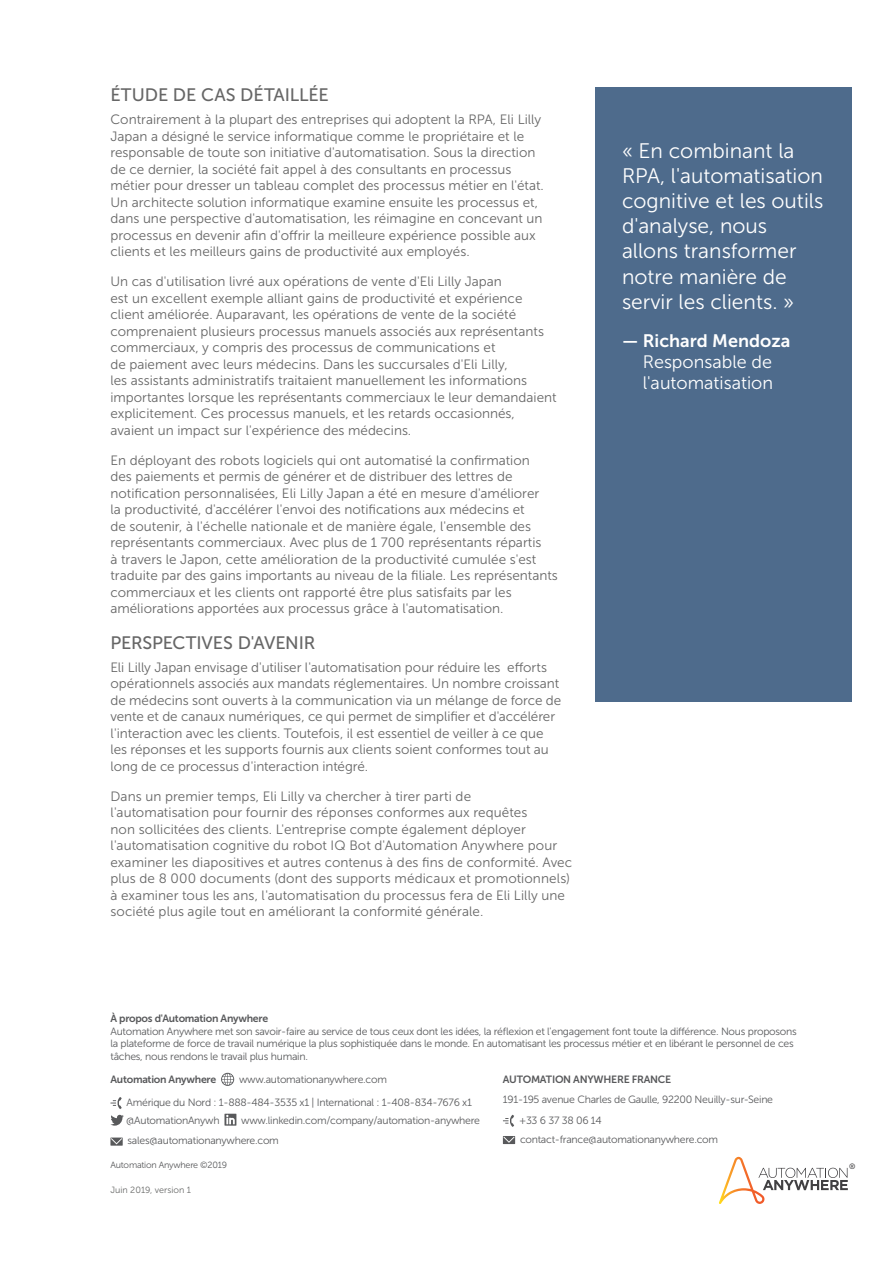
<style>
.page{position:relative;width:893px;height:1263px;background:#fff}
.page>*{position:absolute;margin:0;border:0;box-sizing:border-box;transform-origin:0 0}
.t1{font:21px/25.2px "Museo Sans 300";color:#fff}
.t2{font:18px "Museo Sans 500";letter-spacing:-.005em;color:#666}
.t3{font:18px/21px "Museo Sans 300";color:#fff}
.t4{font:18px "Museo Sans 700";color:#fff}
.t5{font:13.5px/16.5px "Museo Sans 300";color:#666}
.t6{font:10.5px/12.6px "Museo Sans 300";letter-spacing:-.025em;color:#58595b}
.t7{font:10.5px "Museo Sans 700";letter-spacing:-.025em;color:#58595b}
.t8{font:9px "Museo Sans 300";letter-spacing:-.025em;color:#58595b}
.t9{font:9px "Museo Sans 300";color:#686968}
.t10{font:7.8px "Museo Sans 500";color:#414042}
</style>
<div class="page">
<svg style="left:719px;top:1157px;width:129px;height:47px"></svg>
<div style="left:595px;top:88px;width:256px;height:614px;background:#4e6b8c"></div>
<svg style="left:221px;top:1073px;width:13px;height:13px"></svg>
<svg style="left:110px;top:1097px;width:12px;height:12px"></svg>
<svg style="left:110px;top:1115px;width:14px;height:11px"></svg>
<svg style="left:224px;top:1114px;width:12px;height:12px"></svg>
<svg style="left:110px;top:1137px;width:13px;height:9px"></svg>
<svg style="left:503px;top:1115px;width:11px;height:12px"></svg>
<svg style="left:503px;top:1136px;width:12px;height:8px"></svg>
<h2 class="t2" style="left:110px;top:85px;width:220px">ÉTUDE DE CAS DÉTAILLÉE</h2>
<p class="t5" style="left:110px;top:112px;width:435px">Contrairement à la plupart des entreprises qui adoptent la RPA, Eli Lilly Japan a désigné le service informatique comme le propriétaire et le responsable de toute son initiative d'automatisation. Sous la direction de ce dernier, la société fait appel à des consultants en processus métier pour dresser un tableau complet des processus métier en l'état.<br>Un architecte solution informatique examine ensuite les processus et, dans une perspective d'automatisation, les réimagine en concevant un processus en devenir afin d'offrir la meilleure expérience possible aux clients et les meilleurs gains de productivité aux employés.</p>
<p class="t5" style="left:110px;top:274px;width:448px">Un cas d'utilisation livré aux opérations de vente d'Eli Lilly Japan<br>est un excellent exemple alliant gains de productivité et expérience client améliorée. Auparavant, les opérations de vente de la société comprenaient plusieurs processus manuels associés aux représentants commerciaux, y compris des processus de communications et<br>de paiement avec leurs médecins. Dans les succursales d'Eli Lilly,<br>les assistants administratifs traitaient manuellement les informations importantes lorsque les représentants commerciaux le leur demandaient explicitement. Ces processus manuels, et les retards occasionnés, avaient un impact sur l'expérience des médecins.</p>
<p class="t5" style="left:110px;top:452px;width:449px">En déployant des robots logiciels qui ont automatisé la confirmation<br>des paiements et permis de générer et de distribuer des lettres de notification personnalisées, Eli Lilly Japan a été en mesure d'améliorer<br>la productivité, d'accélérer l'envoi des notifications aux médecins et<br>de soutenir, à l'échelle nationale et de manière égale, l'ensemble des représentants commerciaux. Avec plus de 1 700 représentants répartis<br>à travers le Japon, cette amélioration de la productivité cumulée s'est traduite par des gains importants au niveau de la filiale. Les représentants commerciaux et les clients ont rapporté être plus satisfaits par les améliorations apportées aux processus grâce à l'automatisation.</p>
<h2 class="t2" style="left:110px;top:632px;width:206px">PERSPECTIVES D'AVENIR</h2>
<p class="t5" style="left:110px;top:659px;width:452px">Eli Lilly Japan envisage d'utiliser l'automatisation pour réduire les efforts opérationnels associés aux mandats réglementaires. Un nombre croissant de médecins sont ouverts à la communication via un mélange de force de vente et de canaux numériques, ce qui permet de simplifier et d'accélérer l'interaction avec les clients. Toutefois, il est essentiel de veiller à ce que les réponses et les supports fournis aux clients soient conformes tout au long de ce processus d'interaction intégré.</p>
<p class="t5" style="left:110px;top:788px;width:463px">Dans un premier temps, Eli Lilly va chercher à tirer parti de l'automatisation pour fournir des réponses conformes aux requêtes<br>non sollicitées des clients. L'entreprise compte également déployer l'automatisation cognitive du robot IQ Bot d'Automation Anywhere pour examiner les diapositives et autres contenus à des fins de conformité. Avec plus de 8 000 documents (dont des supports médicaux et promotionnels) à examiner tous les ans, l'automatisation du processus fera de Eli Lilly une société plus agile tout en améliorant la conformité générale.</p>
<h1 class="t1" style="left:622px;top:138px;width:203px">« En combinant la<br>RPA, l'automatisation cognitive et les outils d'analyse, nous allons transformer notre manière de servir les clients. »</h1>
<h2 class="t4" style="left:622px;top:331px;width:170px">— Richard Mendoza</h2>
<h2 class="t3" style="left:643px;top:351px;width:132px">Responsable de l'automatisation</h2>
<p class="t7" style="left:110px;top:1012px;width:159px">À propos d'Automation Anywhere</p>
<p class="t6" style="left:110px;top:1025px;width:688px">Automation Anywhere met son savoir-faire au service de tous ceux dont les idées, la réflexion et l'engagement font toute la différence. Nous proposons la plateforme de force de travail numérique la plus sophistiquée dans le monde. En automatisant les processus métier et en libérant le personnel de ces tâches, nous rendons le travail plus humain.</p>
<p class="t7" style="left:110px;top:1073px;width:107px">Automation Anywhere</p>
<p class="t6" style="left:239px;top:1073px;width:149px">www.automationanywhere.com</p>
<p class="t6" style="left:126px;top:1093px;width:347px;line-height:18px">Amérique du Nord : 1-888-484-3535 x1 | International : 1-408-834-7676 x1 @AutomationAnywh</p>
<p class="t7" style="left:503px;top:1073px;width:170px">AUTOMATION ANYWHERE FRANCE</p>
<p class="t6" style="left:519px;top:1089px;width:256px;line-height:20.5px;text-indent:-16px">191-195 avenue Charles de Gaulle, 92200 Neuilly-sur-Seine +33 6 37 38 06 14</p>
<p class="t6" style="left:520px;top:1133px;width:200px">contact-france@automationanywhere.com</p>
<p class="t6" style="left:128px;top:1110px;width:354px;line-height:20px;text-indent:114px">www.linkedin.com/company/automation-anywhere sales@automationanywhere.com</p>
<p class="t8" style="left:110px;top:1160px;width:118px">Automation Anywhere ©2019</p>
<p class="t9" style="left:110px;top:1185px;width:82px">Juin 2019, version 1</p>
<p class="t10" style="left:849px;top:1162px;width:8px">®</p>
</div>
